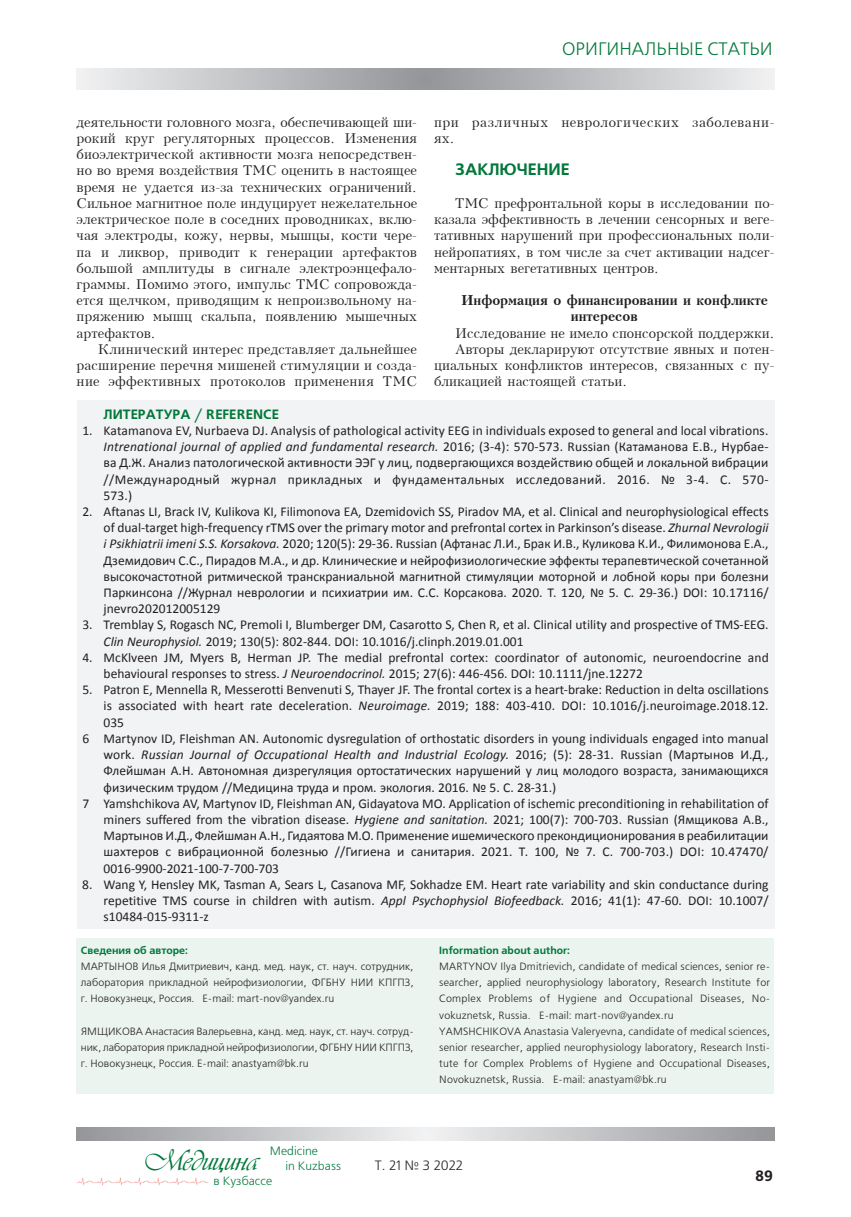
<style>
.page{position:relative;width:851px;height:1217px;background:#fff}
.page>*{position:absolute;margin:0;border:0;box-sizing:border-box;transform-origin:0 0}
.t1{font:30px "Vivaldi DCL";color:#00783a}
.t2{font:18px "Free Set C";color:#00783a}
.t3{font:700 16.5px "Free Set C";color:#00783a}
.t4{font:700 15px "Free Set C";color:#231f20}
.t5{font:13.5px/16.2px "Calibri";color:#231f20;text-align:justify}
.t6{font:13.5px/16.2px "Kudrashov Plain";color:#231f20;text-align:justify}
.t7{font:italic 13.5px "Calibri";letter-spacing:.01em;color:#231f20}
.t8{font:700 13.5px/16.2px "Kudrashov";color:#231f20}
.t9{font:13.5px/16.2px "Kudrashov Plain";letter-spacing:.04em;color:#231f20}
.t10{font:700 13.5px "Free Set C";color:#00783a}
.t11{font:13.5px "Free Set C";color:#231f20}
.t12{font:12px/15px "Free Set C";color:#00783a}
.t13{font:10.5px/16.2px "Free Set C";letter-spacing:.01em;color:#231f20;text-align:justify}
.t14{font:700 10.5px "Free Set C";color:#00783a}
.s1{font-style:italic}
.s2{font-style:normal}
</style>
<div class="page">
<svg style="left:77px;top:68px;width:697px;height:21px;background:#c1c2c5"></svg>
<svg style="left:77px;top:1127px;width:697px;height:13px;background:#c2c3c5"></svg>
<img style="left:76px;top:1177px;width:133px;height:9px">
<div style="left:77px;top:400px;width:697px;height:528px;background:#f2f3f4"></div>
<div style="left:77px;top:938px;width:349px;height:155px;background:#ebf4ef"></div>
<div style="left:426px;top:938px;width:348px;height:155px;background:#ebf4ef"></div>
<h2 class="t2" style="left:562px;top:40px;width:212px">ОРИГИНАЛЬНЫЕ СТАТЬИ</h2>
<p class="t6" style="left:77px;top:114px;width:342px">деятельности головного мозга, обеспечивающей ши&shy;рокий круг регуляторных процессов. Изменения биоэлектрической активности мозга непосредствен&shy;но во время воздействия ТМС оценить в настоящее время не удается из-за технических ограничений.<br>Сильное магнитное поле индуцирует нежелательное электрическое поле в соседних проводниках, вклю&shy;чая электроды, кожу, нервы, мышцы, кости чере&shy;па и ликвор, приводит к генерации артефактов большой амплитуды в сигнале электроэнцефало&shy;граммы. Помимо этого, импульс ТМС сопровожда&shy;ется щелчком, приводящим к непроизвольному на&shy;пряжению мышц скальпа, появлению мышечных артефактов.</p>
<p class="t6" style="left:77px;top:341px;width:342px;text-indent:21px">Клинический интерес представляет дальнейшее расширение перечня мишеней стимуляции и созда&shy;ние эффективных протоколов применения ТМС</p>
<p class="t9" style="left:434px;top:114px;width:342px">при различных неврологических заболевани&shy;ях.</p>
<p class="t3" style="left:455px;top:160px;width:116px">ЗАКЛЮЧЕНИЕ</p>
<p class="t6" style="left:434px;top:195px;width:342px;text-indent:21px">ТМС префронтальной коры в исследовании по&shy;казала эффективность в лечении сенсорных и веге&shy;тативных нарушений при профессиональных поли&shy;нейропатиях, в том числе за счет активации надсег&shy;ментарных вегетативных центров.</p>
<p class="t8" style="left:570px;top:292px;width:199px;text-indent:-109px">Информация о финансировании и конфликте интересов</p>
<p class="t6" style="left:455px;top:325px;width:320px">Исследование не имело спонсорской поддержки.</p>
<p class="t6" style="left:455px;top:341px;width:320px">Авторы декларируют отсутствие явных и потен-</p>
<p class="t6" style="left:434px;top:357px;width:342px">циальных конфликтов интересов, связанных с пу-</p>
<p class="t6" style="left:434px;top:373px;width:195px">бликацией настоящей статьи.</p>
<p class="t10" style="left:104px;top:406px;width:177px">ЛИТЕРАТУРА / REFERENCE</p>
<p class="t5" style="left:104px;top:422px;width:666px;text-indent:-21px">1. Katamanova EV, Nurbaeva DJ. Analysis of pathological activity EEG in individuals exposed to general and local vibrations.<br><span class="s1">Intrenational journal of applied and fundamental research.</span> 2016; (3-4): 570-573. Russian (Катаманова Е.В., Нурбае&shy;ва Д.Ж. Анализ патологической активности ЭЭГ у лиц, подвергающихся воздействию общей и локальной вибрации //Международный журнал прикладных и фундаментальных исследований. 2016. № 3-4. С. 570- 573.)</p>
<p class="t5" style="left:104px;top:503px;width:666px;text-indent:-21px">2. Aftanas LI, Brack IV, Kulikova KI, Filimonova EA, Dzemidovich SS, Piradov MA, et al. Clinical and neurophysiological effects of dual-target high-frequency rTMS over the primary motor and prefrontal cortex in Parkinson’s disease. <span class="s1">Zhurnal Nevrologii i Psikhiatrii imeni S.S. Korsakova.</span> 2020; 120(5): 29-36. Russian (Афтанас Л.И., Брак И.В., Куликова К.И., Филимонова Е.А., Дземидович С.С., Пирадов М.А., и др. Клинические и нейрофизиологические эффекты терапевтической сочетанной высокочастотной ритмической транскраниальной магнитной стимуляции моторной и лобной коры при болезни Паркинсона //Журнал неврологии и психиатрии им. С.С. Корсакова. 2020. Т. 120, № 5. C. 29-36.) DOI: 10.17116/ jnevro202012005129</p>
<p class="t5" style="left:104px;top:616px;width:666px;text-indent:-21px">3. Tremblay S, Rogasch NC, Premoli I, Blumberger DM, Casarotto S, Chen R, et al. Clinical utility and prospective of TMS-EEG.<br><span class="s1">Clin Neurophysiol.</span> 2019; 130(5): 802-844. DOI: 10.1016/j.clinph.2019.01.001</p>
<p class="t5" style="left:104px;top:649px;width:666px;text-indent:-21px">4. McKlveen JM, Myers B, Herman JP. The medial prefrontal cortex: coordinator of autonomic, neuroendocrine and behavioural responses to stress. <span class="s1">J Neuroendocrinol.</span> 2015; 27(6): 446-456. DOI: 10.1111/jne.12272</p>
<p class="t5" style="left:82px;top:681px;width:687px">5. Patron E, Mennella R, Messerotti Benvenuti S, Thayer JF. The frontal cortex is a heart-brake: Reduction in delta oscillations</p>
<p class="t5" style="left:104px;top:697px;width:666px">is associated with heart rate deceleration. <span class="s1">Neuroimage.</span> 2019; 188: 403-410. DOI: 10.1016/j.neuroimage.2018.12.</p>
<p class="t5" style="left:104px;top:714px;width:22px">035</p>
<p class="t5" style="left:82px;top:730px;width:687px">6 Martynov ID, Fleishman AN. Autonomic dysregulation of orthostatic disorders in young individuals engaged into manual</p>
<p class="t7" style="left:104px;top:745px;width:666px"><span class="s2">work.</span> Russian Journal of Occupational Health and Industrial Ecology. <span class="s2">2016; (5): 28-31. Russian (Мартынов И.Д.,</span></p>
<p class="t5" style="left:104px;top:762px;width:666px">Флейшман А.Н. Автономная дизрегуляция ортостатических нарушений у лиц молодого возраста, занимающихся</p>
<p class="t5" style="left:104px;top:778px;width:454px">физическим трудом //Медицина труда и пром. экология. 2016. № 5. С. 28-31.)</p>
<p class="t5" style="left:82px;top:795px;width:687px">7 Yamshchikova AV, Martynov ID, Fleishman AN, Gidayatova MO. Application of ischemic preconditioning in rehabilitation of</p>
<p class="t5" style="left:104px;top:811px;width:666px">miners suffered from the vibration disease. <span class="s1">Hygiene and sanitation.</span> 2021; 100(7): 700-703. Russian (Ямщикова А.В.,</p>
<p class="t5" style="left:104px;top:827px;width:666px">Мартынов И.Д., Флейшман А.Н., Гидаятова М.О. Применение ишемического прекондиционирования в реабилитации</p>
<p class="t5" style="left:104px;top:843px;width:666px">шахтеров с вибрационной болезнью //Гигиена и санитария. 2021. Т. 100, № 7. С. 700-703.) DOI: 10.47470/</p>
<p class="t5" style="left:104px;top:859px;width:177px">0016-9900-2021-100-7-700-703</p>
<p class="t5" style="left:104px;top:876px;width:666px;text-indent:-21px">8. Wang Y, Hensley MK, Tasman A, Sears L, Casanova MF, Sokhadze EM. Heart rate variability and skin conductance during repetitive TMS course in children with autism. <span class="s1">Appl Psychophysiol Biofeedback.</span> 2016; 41(1): 47-60. DOI: 10.1007/ s10484-015-9311-z</p>
<p class="t14" style="left:81px;top:943px;width:108px">Сведения об авторе:</p>
<p class="t13" style="left:81px;top:958px;width:334px">МАРТЫНОВ Илья Дмитриевич, канд. мед. наук, ст. науч. сотрудник, лаборатория прикладной нейрофизиологии, ФГБНУ НИИ КПГПЗ, г. Новокузнецк, Россия. E-mail: mart-nov@yandex.ru</p>
<p class="t13" style="left:81px;top:1023px;width:334px">ЯМЩИКОВА Анастасия Валерьевна, канд. мед. наук, ст. науч. сотруд&shy;ник, лаборатория прикладной нейрофизиологии, ФГБНУ НИИ КПГПЗ, г. Новокузнецк, Россия. E-mail: anastyam@bk.ru</p>
<p class="t14" style="left:439px;top:943px;width:132px">Information about author:</p>
<p class="t13" style="left:439px;top:958px;width:332px;text-align:left">MARTYNOV Ilya Dmitrievich, candidate of medical sciences, senior re&shy;searcher, applied neurophysiology laboratory, Research Institute for Complex Problems of Hygiene and Occupational Diseases, No&shy;vokuznetsk, Russia. E-mail: mart-nov@yandex.ru<br>YAMSHCHIKOVA Anastasia Valeryevna, candidate of medical sciences, senior researcher, applied neurophysiology laboratory, Research Insti&shy;tute for Complex Problems of Hygiene and Occupational Diseases, Novokuznetsk, Russia. E-mail: anastyam@bk.ru</p>
<p class="t12" style="left:285px;top:1143px;width:57px;text-indent:-15px">Medicine<br>in Kuzbass</p>
<h1 class="t1" style="left:146px;top:1143px;width:114px">Медицина</h1>
<p class="t11" style="left:375px;top:1157px;width:89px">T. 21 № 3 2022</p>
<p class="t12" style="left:213px;top:1173px;width:60px">в Кузбассе</p>
<p class="t4" style="left:754px;top:1166px;width:19px">89</p>
</div>
